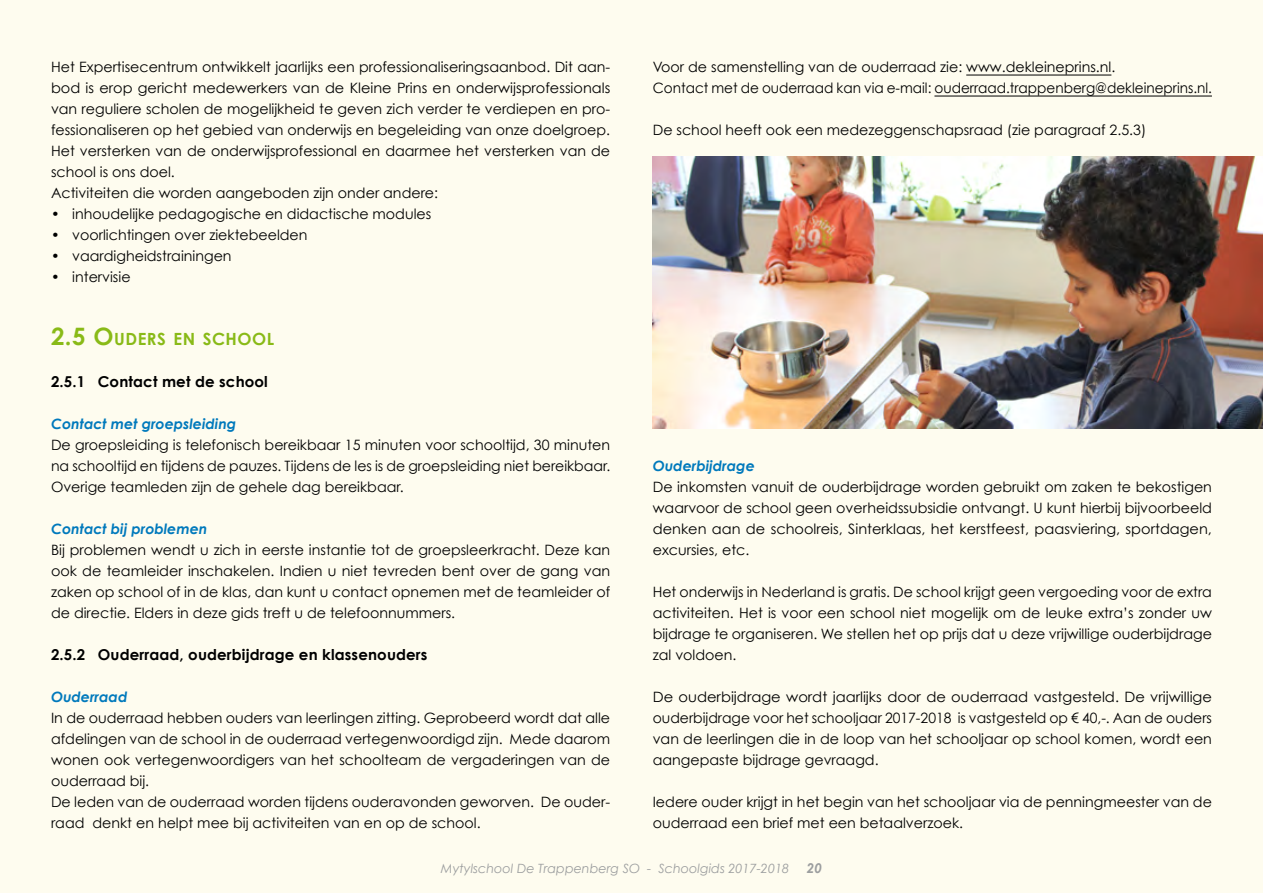
<style>
.page{position:relative;width:1263px;height:893px;background:#fefcef}
.page>*{position:absolute;margin:0;border:0;box-sizing:border-box;transform-origin:0 0}
.t1{font:700 16.8px "Century Gothic";letter-spacing:.03em;color:#89ba17}
.t2{font:700 15px "Century Gothic";letter-spacing:.01em;color:#000}
.t3{font:14.25px/21px "Century Gothic";color:#000;text-align:justify}
.t4{font:italic 700 14.25px "Century Gothic";color:#0079bc}
.t5{font:italic 700 13.5px "Century Gothic";color:#9c9e9f}
.t6{font:italic 12.75px "Century Gothic";color:#9c9e9f}
.s1{font-size:24px}
</style>
<div class="page">
<img style="left:653px;top:156px;width:610px;height:272px">
<hr style="left:966px;top:75px;width:145px;height:1px;background:#000">
<hr style="left:934px;top:96px;width:278px;height:1px;background:#000">
<p class="t3" style="left:51px;top:56px;width:561px;text-align:left">Het Expertisecentrum ontwikkelt jaarlijks een professionaliseringsaanbod. Dit aan&shy;bod is erop gericht medewerkers van de Kleine Prins en onderwijsprofessionals van reguliere scholen de mogelijkheid te geven zich verder te verdiepen en pro&shy;fessionaliseren op het gebied van onderwijs en begeleiding van onze doelgroep.<br>Het versterken van de onderwijsprofessional en daarmee het versterken van de school is ons doel.<br>Activiteiten die worden aangeboden zijn onder andere:</p>
<p class="t3" style="left:51px;top:203px;width:382px">• inhoudelijke pedagogische en didactische modules</p>
<p class="t3" style="left:51px;top:224px;width:258px">• voorlichtingen over ziektebeelden</p>
<p class="t3" style="left:51px;top:245px;width:182px">• vaardigheidstrainingen</p>
<p class="t3" style="left:51px;top:266px;width:81px">• intervisie</p>
<p class="t1" style="left:51px;top:328px;width:225px"><span class="s1">2.5 O</span>UDERS EN SCHOOL</p>
<p class="t2" style="left:51px;top:372px;width:218px">2.5.1 Contact met de school</p>
<p class="t4" style="left:51px;top:415px;width:187px">Contact met groepsleiding</p>
<p class="t3" style="left:51px;top:434px;width:561px">De groepsleiding is telefonisch bereikbaar 15 minuten voor schooltijd, 30 minuten na schooltijd en tijdens de pauzes. Tijdens de les is de groepsleiding niet bereikbaar.<br>Overige teamleden zijn de gehele dag bereikbaar.</p>
<p class="t4" style="left:51px;top:520px;width:158px">Contact bij problemen</p>
<p class="t3" style="left:51px;top:539px;width:561px">Bij problemen wendt u zich in eerste instantie tot de groepsleerkracht. Deze kan ook de teamleider inschakelen. Indien u niet tevreden bent over de gang van zaken op school of in de klas, dan kunt u contact opnemen met de teamleider of de directie. Elders in deze gids treft u de telefoonnummers.</p>
<p class="t2" style="left:51px;top:645px;width:378px">2.5.2 Ouderraad, ouderbijdrage en klassenouders</p>
<p class="t4" style="left:51px;top:688px;width:78px">Ouderraad</p>
<p class="t3" style="left:51px;top:707px;width:561px;text-align:left">In de ouderraad hebben ouders van leerlingen zitting. Geprobeerd wordt dat alle afdelingen van de school in de ouderraad vertegenwoordigd zijn. Mede daarom wonen ook vertegenwoordigers van het schoolteam de vergaderingen van de ouderraad bij.<br>De leden van de ouderraad worden tijdens ouderavonden geworven. De ouder&shy;raad denkt en helpt mee bij activiteiten van en op de school.</p>
<p class="t3" style="left:653px;top:56px;width:561px">Voor de samenstelling van de ouderraad zie: www.dekleineprins.nl.<br>Contact met de ouderraad kan via e-mail: ouderraad.trappenberg@dekleineprins.nl.</p>
<p class="t3" style="left:653px;top:119px;width:495px">De school heeft ook een medezeggenschapsraad (zie paragraaf 2.5.3)</p>
<p class="t4" style="left:653px;top:457px;width:104px">Ouderbijdrage</p>
<p class="t3" style="left:653px;top:476px;width:561px">De inkomsten vanuit de ouderbijdrage worden gebruikt om zaken te bekostigen waarvoor de school geen overheidssubsidie ontvangt. U kunt hierbij bijvoorbeeld denken aan de schoolreis, Sinterklaas, het kerstfeest, paasviering, sportdagen, excursies, etc.</p>
<p class="t3" style="left:653px;top:581px;width:561px">Het onderwijs in Nederland is gratis. De school krijgt geen vergoeding voor de extra activiteiten. Het is voor een school niet mogelijk om de leuke extra’s zonder uw bijdrage te organiseren. We stellen het op prijs dat u deze vrijwillige ouderbijdrage zal voldoen.</p>
<p class="t3" style="left:653px;top:686px;width:561px">De ouderbijdrage wordt jaarlijks door de ouderraad vastgesteld. De vrijwillige ouderbijdrage voor het schooljaar 2017-2018 is vastgesteld op € 40,-. Aan de ouders van de leerlingen die in de loop van het schooljaar op school komen, wordt een aangepaste bijdrage gevraagd.</p>
<p class="t3" style="left:653px;top:791px;width:561px">Iedere ouder krijgt in het begin van het schooljaar via de penningmeester van de ouderraad een brief met een betaalverzoek.</p>
<p class="t6" style="left:441px;top:860px;width:350px">Mytylschool De Trappenberg SO - Schoolgids 2017-2018</p>
<p class="t5" style="left:807px;top:859px;width:17px">20</p>
</div>
